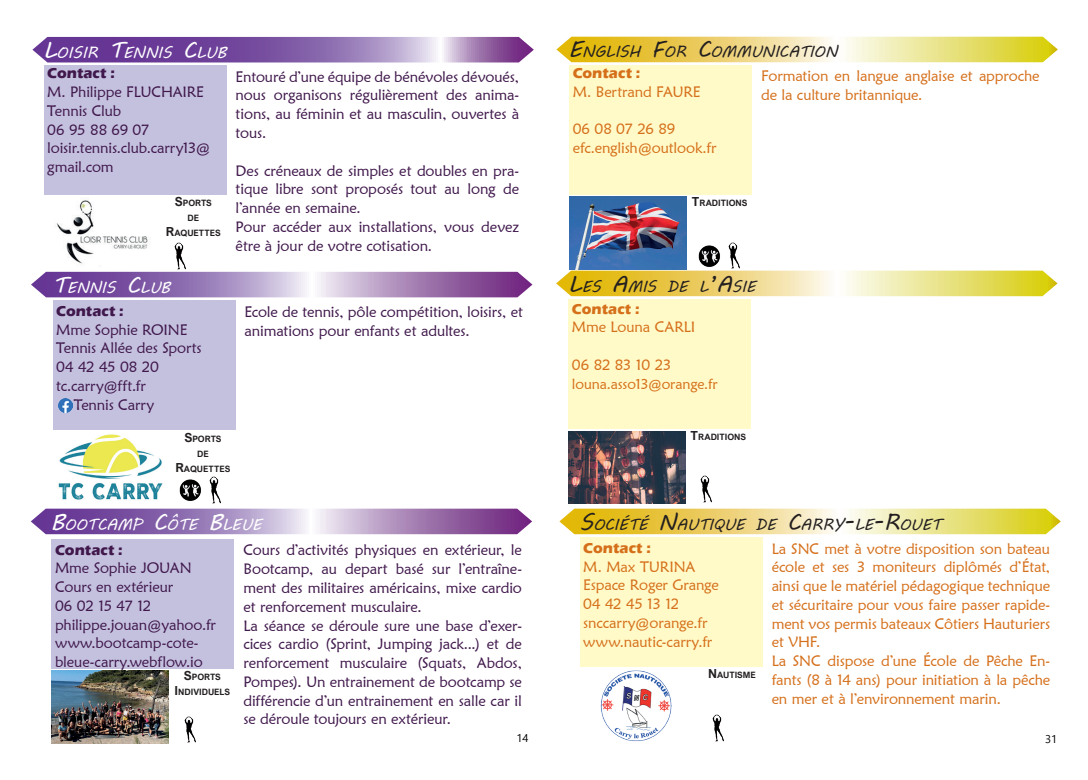
<style>
.page{position:relative;width:1088px;height:780px;background:#fff}
.page>*{position:absolute;margin:0;border:0;box-sizing:border-box;transform-origin:0 0}
.t1{font:15.75px "MV Boli";color:#231f20}
.t2{font:15.75px "MV Boli";color:#fff}
.t3{font:15px/18.8px "Maiandra GD";letter-spacing:-.01em;color:#40184c}
.t4{font:15px/18.8px "Maiandra GD";letter-spacing:-.01em;color:#d56f1a;text-align:justify}
.t5{font:700 15px "Eras ITC";color:#40184c}
.t6{font:700 15px "Eras ITC";color:#d56f1a}
.t7{font:14.38px "Maiandra GD";letter-spacing:-.005em;color:#d56f1a}
.t8{font:11.25px "Gadugi";color:#000}
.t9{font:700 8.75px "Arial Nova";color:#231f20}
.s1{font-size:22.5px}
.s2{font-size:12.5px}
</style>
<div class="page">
<svg style="left:32px;top:37px;width:502px;height:25px;background:#8c68ad"></svg>
<div style="left:44px;top:65px;width:183px;height:130px;background:#c4c1df"></div>
<img style="left:56px;top:197px;width:92px;height:67px">
<img style="left:174px;top:242px;width:12px;height:28px">
<svg style="left:31px;top:272px;width:501px;height:25px;background:#a180b7"></svg>
<div style="left:53px;top:300px;width:182px;height:130px;background:#c4c1df"></div>
<img style="left:209px;top:476px;width:12px;height:28px">
<img style="left:179px;top:479px;width:22px;height:22px">
<img style="left:58px;top:398px;width:14px;height:14px">
<img style="left:58px;top:434px;width:105px;height:66px">
<svg style="left:31px;top:508px;width:501px;height:26px;background:#a383b9"></svg>
<div style="left:51px;top:539px;width:183px;height:129px;background:#c4c1df"></div>
<img style="left:51px;top:671px;width:118px;height:72px">
<img style="left:184px;top:716px;width:12px;height:27px">
<svg style="left:556px;top:37px;width:502px;height:25px;background:#ebda79"></svg>
<div style="left:569px;top:65px;width:183px;height:130px;background:#fffac8"></div>
<img style="left:569px;top:197px;width:117px;height:72px">
<img style="left:728px;top:242px;width:12px;height:27px">
<img style="left:698px;top:245px;width:22px;height:22px">
<svg style="left:556px;top:270px;width:501px;height:26px;background:#ecdb7c"></svg>
<div style="left:568px;top:299px;width:183px;height:130px;background:#fffac8"></div>
<img style="left:568px;top:431px;width:118px;height:72px">
<img style="left:700px;top:475px;width:12px;height:28px">
<svg style="left:559px;top:508px;width:502px;height:26px;background:#ecdb7c"></svg>
<div style="left:580px;top:537px;width:182px;height:130px;background:#fffac8"></div>
<img style="left:600px;top:670px;width:72px;height:71px">
<img style="left:712px;top:714px;width:12px;height:27px">
<p class="t2" style="left:43px;top:41px;width:23px"><span class="s1">L</span>OISIR</p>
<p class="t2" style="left:109px;top:41px;width:119px"><span class="s1">T</span>ENNIS <span class="s1">C</span>LUB</p>
<p class="t5" style="left:47px;top:65px;width:69px">Contact :</p>
<p class="t3" style="left:47px;top:82px;width:158px">M. Philippe FLUCHAIRE<br>Tennis Club</p>
<p class="t3" style="left:47px;top:120px;width:104px">06 95 88 69 07</p>
<p class="t3" style="left:47px;top:139px;width:165px">loisir.tennis.club.carry13@ gmail.com</p>
<p class="t9" style="left:175px;top:198px;width:39px"><span class="s2">S</span>PORTS</p>
<p class="t9" style="left:188px;top:213px;width:13px">DE</p>
<p class="t9" style="left:166px;top:228px;width:56px"><span class="s2">R</span>AQUETTES</p>
<p class="t2" style="left:52px;top:276px;width:119px"><span class="s1">T</span>ENNIS <span class="s1">C</span>LUB</p>
<p class="t5" style="left:56px;top:302px;width:69px">Contact :</p>
<p class="t3" style="left:56px;top:320px;width:133px">Mme Sophie ROINE</p>
<p class="t3" style="left:56px;top:338px;width:147px">Tennis Allée des Sports</p>
<p class="t3" style="left:56px;top:357px;width:104px">04 42 45 08 20</p>
<p class="t3" style="left:56px;top:376px;width:91px">tc.carry@fft.fr</p>
<p class="t3" style="left:74px;top:395px;width:82px">Tennis Carry</p>
<p class="t3" style="left:236px;top:67px;width:285px;text-align:justify">Entouré d’une équipe de bénévoles dévoués, nous organisons régulièrement des anima&shy;tions, au féminin et au masculin, ouvertes à tous.</p>
<p class="t3" style="left:236px;top:161px;width:285px;text-align:justify">Des créneaux de simples et doubles en pra&shy;tique libre sont proposés tout au long de l’année en semaine.</p>
<p class="t3" style="left:236px;top:217px;width:285px">Pour accéder aux installations, vous devez être à jour de votre cotisation.</p>
<p class="t3" style="left:244px;top:302px;width:280px">Ecole de tennis, pôle compétition, loisirs, et animations pour enfants et adultes.</p>
<p class="t9" style="left:184px;top:434px;width:39px"><span class="s2">S</span>PORTS</p>
<p class="t9" style="left:197px;top:449px;width:13px">DE</p>
<p class="t9" style="left:175px;top:464px;width:56px"><span class="s2">R</span>AQUETTES</p>
<p class="t2" style="left:51px;top:514px;width:26px"><span class="s1">B</span>OOTCAMP</p>
<p class="t2" style="left:153px;top:514px;width:110px"><span class="s1">C</span>ÔTE <span class="s1">B</span>LEUE</p>
<p class="t5" style="left:55px;top:541px;width:69px">Contact :</p>
<p class="t3" style="left:55px;top:558px;width:138px">Mme Sophie JOUAN</p>
<p class="t3" style="left:55px;top:577px;width:120px">Cours en extérieur</p>
<p class="t3" style="left:55px;top:596px;width:98px">06 02 15 47 12</p>
<p class="t3" style="left:55px;top:615px;width:162px">philippe.jouan@yahoo.fr</p>
<p class="t3" style="left:55px;top:633px;width:149px">www.bootcamp-cote&shy;bleue-carry.webflow.io</p>
<p class="t3" style="left:243px;top:540px;width:280px;text-align:justify">Cours d’activités physiques en extérieur, le Bootcamp, au depart basé sur l’entraîne&shy;ment des militaires américains, mixe cardio et renforcement musculaire.</p>
<p class="t3" style="left:243px;top:615px;width:280px;text-align:justify">La séance se déroule sure une base d’exer&shy;cices cardio (Sprint, Jumping jack...) et de renforcement musculaire (Squats, Abdos, Pompes). Un entrainement de bootcamp se différencie d’un entrainement en salle car il se déroule toujours en extérieur.</p>
<p class="t9" style="left:184px;top:671px;width:39px"><span class="s2">S</span>PORTS</p>
<p class="t9" style="left:174px;top:686px;width:57px"><span class="s2">I</span> NDIVIDUELS</p>
<p class="t1" style="left:568px;top:41px;width:157px"><span class="s1">E</span>NGLISH <span class="s1">F</span>OR <span class="s1">C</span>OMM</p>
<p class="t1" style="left:751px;top:41px;width:33px">UNICATIO</p>
<p class="t1" style="left:825px;top:41px;width:14px">N</p>
<p class="t6" style="left:573px;top:64px;width:69px">Contact :</p>
<p class="t4" style="left:573px;top:82px;width:129px">M. Bertrand FAURE</p>
<p class="t4" style="left:573px;top:120px;width:104px">06 08 07 26 89</p>
<p class="t4" style="left:573px;top:138px;width:145px">efc.english@outlook.fr</p>
<p class="t4" style="left:761px;top:67px;width:280px">Formation en langue anglaise et approche de la culture britannique.</p>
<p class="t9" style="left:692px;top:198px;width:57px"><span class="s2">T</span>RADITIONS</p>
<p class="t1" style="left:568px;top:275px;width:70px"><span class="s1">L</span>ES <span class="s1">A</span>MIS</p>
<p class="t1" style="left:667px;top:275px;width:12px">DE</p>
<p class="t1" style="left:699px;top:275px;width:43px">L<span class="s1">’A</span>SIE</p>
<p class="t6" style="left:572px;top:300px;width:69px">Contact :</p>
<p class="t4" style="left:572px;top:317px;width:125px">Mme Louna CARLI</p>
<p class="t4" style="left:572px;top:355px;width:101px">06 82 83 10 23</p>
<p class="t7" style="left:572px;top:374px;width:147px">louna.asso13@orange.fr</p>
<p class="t9" style="left:691px;top:432px;width:57px"><span class="s2">T</span>RADITIONS</p>
<p class="t1" style="left:579px;top:513px;width:233px"><span class="s1">S</span>OCIÉTÉ <span class="s1">N</span>AUTIQUE DE <span class="s1">C</span>ARR</p>
<p class="t1" style="left:833px;top:513px;width:101px">Y<span class="s1">-</span>LE<span class="s1">-R</span>OUET</p>
<p class="t6" style="left:583px;top:539px;width:69px">Contact :</p>
<p class="t4" style="left:583px;top:556px;width:114px">M. Max TURINA</p>
<p class="t4" style="left:583px;top:575px;width:137px">Espace Roger Grange</p>
<p class="t4" style="left:583px;top:594px;width:97px">04 42 45 13 12</p>
<p class="t4" style="left:583px;top:613px;width:126px">snccarry@orange.fr</p>
<p class="t4" style="left:583px;top:631px;width:131px">www.nautic-carry.fr</p>
<p class="t4" style="left:772px;top:538px;width:280px">La SNC met à votre disposition son bateau école et ses 3 moniteurs diplômés d’État, ainsi que le matériel pédagogique technique et sécuritaire pour vous faire passer rapide&shy;ment vos permis bateaux Côtiers Hauturiers et VHF.</p>
<p class="t4" style="left:772px;top:651px;width:280px">La SNC dispose d’une École de Pêche En&shy;fants (8 à 14 ans) pour initiation à la pêche en mer et à l’environnement marin.</p>
<p class="t9" style="left:708px;top:670px;width:49px"><span class="s2">N</span>AUTISME</p>
<p class="t8" style="left:516px;top:731px;width:14px">14</p>
<p class="t8" style="left:1045px;top:732px;width:14px">31</p>
</div>
